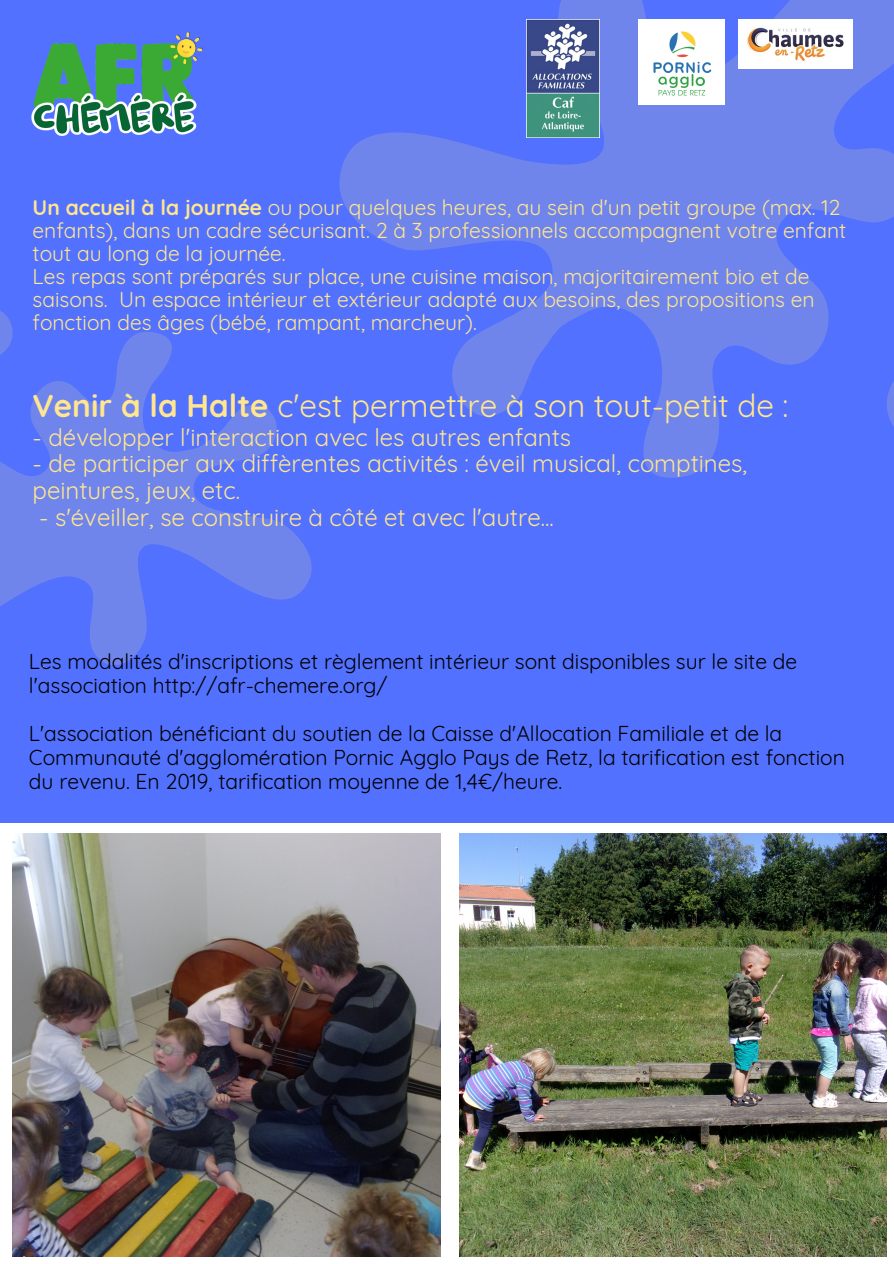
<style>
.page{position:relative;width:894px;height:1264px;background:#fff}
.page>*{position:absolute;margin:0;border:0;box-sizing:border-box;transform-origin:0 0}
.t1{font:31.5px "Quicksand";color:#ffe68f}
.t2{font:24px/26.7px "Quicksand";color:#ffe68f}
.t3{font:21px/22.8px "Quicksand";color:#ffe68f}
.t4{font:21px/23.9px "Quicksand";color:#000}
.s1{font-weight:700}
</style>
<div class="page">
<div style="left:0;top:0;width:893px;height:822px;background:#5271ff"></div>
<svg style="left:0;top:332px;width:312px;height:333px"></svg>
<svg style="left:0;top:311px;width:28px;height:63px"></svg>
<svg style="left:268px;top:0;width:625px;height:567px"></svg>
<svg style="left:862px;top:340px;width:31px;height:128px"></svg>
<img style="left:13px;top:834px;width:427px;height:422px">
<img style="left:459px;top:834px;width:427px;height:422px">
<img style="left:31px;top:31px;width:172px;height:105px">
<img style="left:638px;top:19px;width:85px;height:86px">
<img style="left:526px;top:19px;width:73px;height:118px">
<img style="left:738px;top:19px;width:114px;height:50px">
<p class="t3" style="left:33px;top:196px;width:814px"><span class="s1">Un accueil à la journée</span> ou pour quelques heures, au sein d'un petit groupe (max. 12 enfants), dans un cadre sécurisant. 2 à 3 professionnels accompagnent votre enfant tout au long de la journée.<br>Les repas sont préparés sur place, une cuisine maison, majoritairement bio et de saisons. Un espace intérieur et extérieur adapté aux besoins, des propositions en fonction des âges (bébé, rampant, marcheur).</p>
<h1 class="t1" style="left:33px;top:386px;width:757px"><span class="s1">Venir à la Halte</span> c'est permettre à son tout-petit de :</h1>
<p class="t2" style="left:33px;top:423px;width:540px">- développer l'interaction avec les autres enfants</p>
<p class="t2" style="left:33px;top:450px;width:715px">- de participer aux diffèrentes activités : éveil musical, comptines, peintures, jeux, etc.</p>
<p class="t2" style="left:39px;top:503px;width:516px">- s'éveiller, se construire à côté et avec l'autre...</p>
<p class="t4" style="left:29px;top:649px;width:769px">Le<sub>·</sub> s modalités d'inscriptions et règlement intérieur sont disponibles sur le site de l'association http://afr-chemere.org/</p>
<p class="t4" style="left:29px;top:721px;width:817px">L'association bénéficiant du soutien de la Caisse d'Allocation Familiale et de la<br>Communauté d'agglomération Pornic Agglo Pays de Retz, la tarification est fonction du revenu. En 2019, tarification moyenne de 1,4€/heure.</p>
</div>
